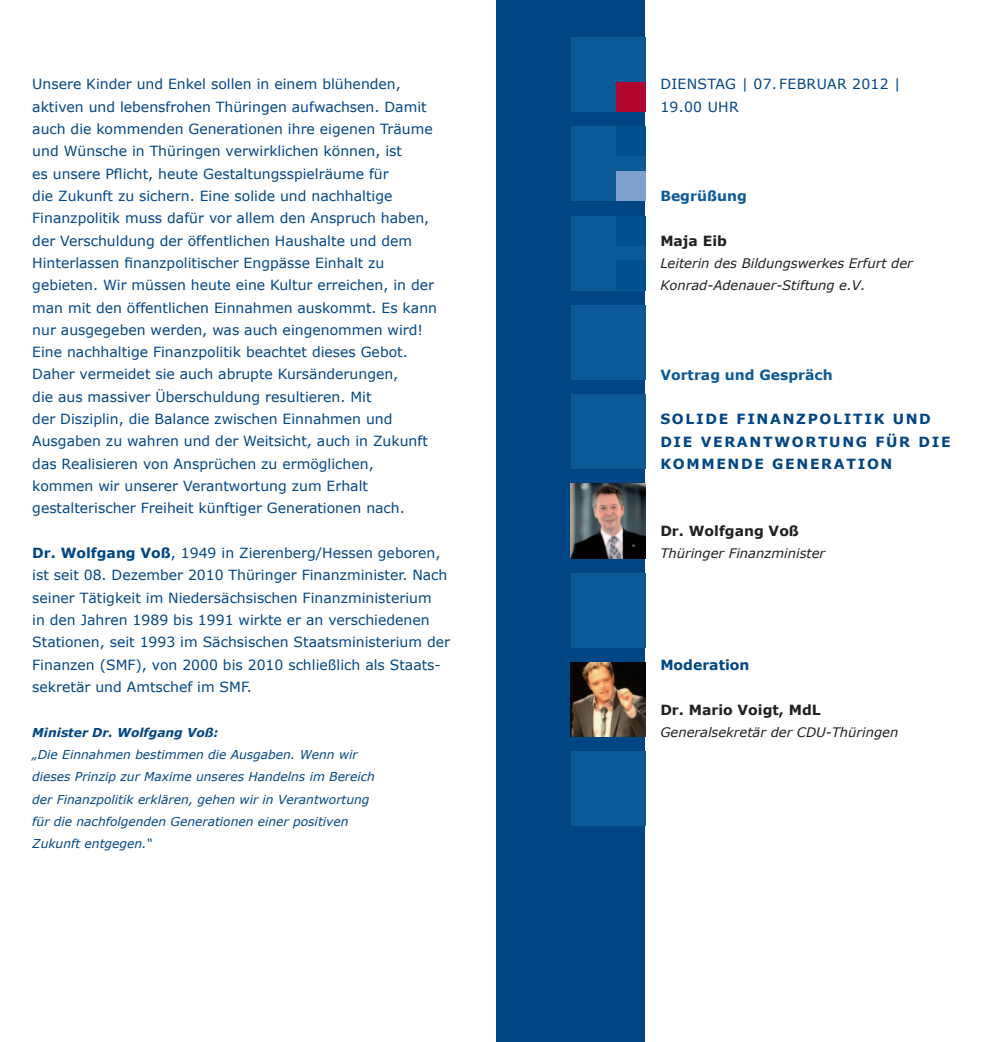
<style>
.page{position:relative;width:993px;height:1042px;background:#fff}
.page>*{position:absolute;margin:0;border:0;box-sizing:border-box;transform-origin:0 0}
.t1{font:14px/22.4px "Verdana";color:#004684}
.t2{font:700 14px/22.4px "Verdana";letter-spacing:.12em;color:#004684}
.t3{font:700 14px "Verdana";color:#231f20}
.t4{font:14px/22.4px "Verdana";letter-spacing:.02em;color:#004684}
.t5{font:700 14px "Verdana";color:#0b5997}
.t6{font:700 14px "Verdana";color:#004684}
.t7{font:italic 13.12px/22.4px "Verdana";color:#231f20}
.t8{font:italic 12.25px/22.4px "Verdana";color:#004684}
.t9{font:italic 700 12.25px "Verdana";color:#004684}
.s1{font-weight:700}
</style>
<div class="page">
<div style="left:496px;top:0;width:149px;height:1042px;background:#004684"></div>
<div style="left:570px;top:37px;width:75px;height:75px;background:#0b5997"></div>
<div style="left:570px;top:126px;width:75px;height:75px;background:#0b5997"></div>
<div style="left:570px;top:216px;width:75px;height:74px;background:#0b5997"></div>
<div style="left:570px;top:305px;width:75px;height:74px;background:#0b5997"></div>
<div style="left:570px;top:394px;width:75px;height:75px;background:#0b5997"></div>
<img style="left:570px;top:484px;width:75px;height:74px">
<div style="left:570px;top:573px;width:75px;height:74px;background:#0b5997"></div>
<img style="left:570px;top:662px;width:75px;height:75px">
<div style="left:571px;top:752px;width:74px;height:74px;background:#0b5997"></div>
<div style="left:615px;top:260px;width:30px;height:30px;background:#004f8f"></div>
<div style="left:615px;top:216px;width:30px;height:30px;background:#004f8f"></div>
<div style="left:615px;top:171px;width:30px;height:30px;background:#7da0cc"></div>
<div style="left:615px;top:126px;width:30px;height:30px;background:#004f8f"></div>
<div style="left:615px;top:82px;width:30px;height:30px;background:#b00630"></div>
<p class="t1" style="left:32px;top:73px;width:406px">Unsere Kinder und Enkel sollen in einem blühenden, aktiven und lebensfrohen Thüringen aufwachsen. Damit auch die kommenden Generationen ihre eigenen Träume und Wünsche in Thüringen verwirklichen können, ist<br>es unsere Pflicht, heute Gestaltungsspielräume für<br>die Zukunft zu sichern. Eine solide und nachhaltige Finanzpolitik muss dafür vor allem den Anspruch haben, der Verschuldung der öffentlichen Haushalte und dem Hinterlassen finanzpolitischer Engpässe Einhalt zu gebieten. Wir müssen heute eine Kultur erreichen, in der man mit den öffentlichen Einnahmen auskommt. Es kann nur ausgegeben werden, was auch eingenommen wird!<br>Eine nachhaltige Finanzpolitik beachtet dieses Gebot.<br>Daher vermeidet sie auch abrupte Kursänderungen,<br>die aus massiver Überschuldung resultieren. Mit<br>der Disziplin, die Balance zwischen Einnahmen und Ausgaben zu wahren und der Weitsicht, auch in Zukunft das Realisieren von Ansprüchen zu ermöglichen, kommen wir unserer Verantwortung zum Erhalt gestalterischer Freiheit künftiger Generationen nach.</p>
<p class="t1" style="left:32px;top:541px;width:419px"><span class="s1">Dr. Wolfgang Voß</span>, 1949 in Zierenberg/Hessen geboren, ist seit 08. Dezember 2010 Thüringer Finanzminister. Nach seiner Tätigkeit im Niedersächsischen Finanzministerium<br>in den Jahren 1989 bis 1991 wirkte er an verschiedenen Stationen, seit 1993 im Sächsischen Staatsministerium der Finanzen (SMF), von 2000 bis 2010 schließlich als Staats&shy;sekretär und Amtschef im SMF.</p>
<p class="t9" style="left:32px;top:724px;width:188px">Minister Dr. Wolfgang Voß:</p>
<p class="t8" style="left:32px;top:743px;width:344px">„Die Einnahmen bestimmen die Ausgaben. Wenn wir dieses Prinzip zur Maxime unseres Handelns im Bereich der Finanzpolitik erklären, gehen wir in Verantwortung für die nachfolgenden Generationen einer positiven Zukunft entgegen.“</p>
<p class="t4" style="left:660px;top:73px;width:242px">DIENSTAG | 07. FEBRUAR 2012 |<br>19.00 UHR</p>
<p class="t5" style="left:660px;top:187px;width:88px">Begrüßung</p>
<p class="t3" style="left:660px;top:232px;width:68px">Maja Eib</p>
<p class="t7" style="left:660px;top:251px;width:254px">Leiterin des Bildungswerkes Erfurt der<br>Konrad-Adenauer-Stiftung e.V.</p>
<p class="t5" style="left:660px;top:365px;width:174px">Vortrag und Gespräch</p>
<p class="t2" style="left:660px;top:407px;width:291px">SOLIDE FINANZPOLITIK UND<br>DIE VERANTWORTUNG FÜR DIE<br>KOMMENDE GENERATION</p>
<p class="t3" style="left:660px;top:522px;width:140px">Dr. Wolfgang Voß</p>
<p class="t7" style="left:660px;top:542px;width:166px">Thüringer Finanzminister</p>
<p class="t6" style="left:660px;top:656px;width:91px">Moderation</p>
<p class="t3" style="left:660px;top:700px;width:162px">Dr. Mario Voigt, MdL</p>
<p class="t7" style="left:660px;top:720px;width:239px">Generalsekretär der CDU-Thüringen</p>
</div>
